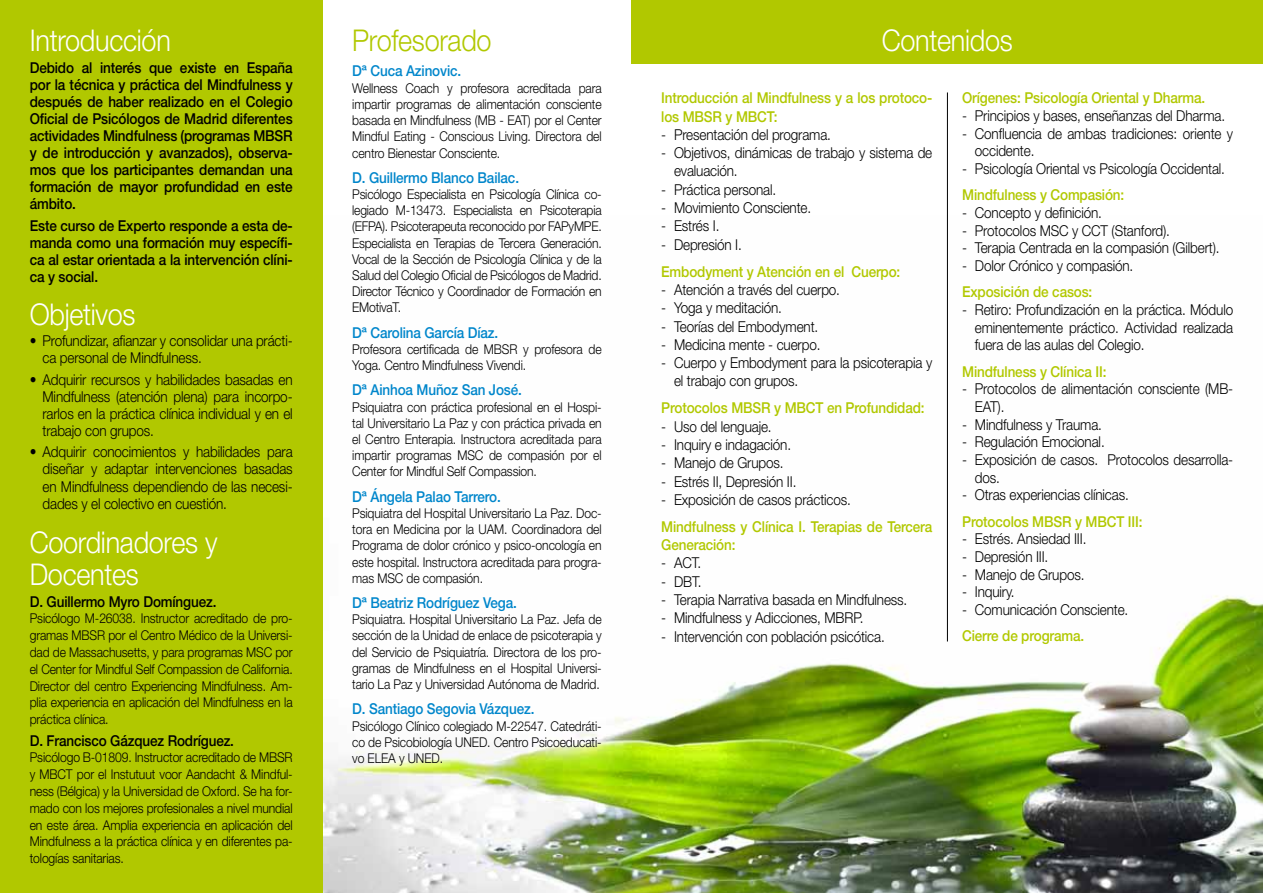
<style>
.page{position:relative;width:1263px;height:893px;background:#fff}
.page>*{position:absolute;margin:0;border:0;box-sizing:border-box;transform-origin:0 0}
.t1{font:300 30px/31.8px "Helvetica Neue LT Pro";letter-spacing:-.01em;color:#fff;scale:.9 1}
.t2{font:300 30px "Helvetica Neue LT Pro";letter-spacing:-.01em;color:#b1c800;scale:.9 1}
.t3{font:300 15px/17.1px "Helvetica Neue LT Pro";letter-spacing:-.01em;color:#000;scale:.9 1}
.t4{font:500 15px/17.1px "Helvetica Neue LT Pro";letter-spacing:-.01em;color:#000;text-align:justify;scale:.9 1}
.t5{font:500 15px/18.3px "Helvetica Neue LT Pro";letter-spacing:-.01em;color:#b1c800;scale:.9 1}
.t6{font:500 15px "Helvetica Neue LT Pro";letter-spacing:-.01em;color:#0086cb;scale:.9 1}
.t7{font:300 13.5px/16.2px "Helvetica Neue LT Pro";letter-spacing:-.01em;color:#000;text-align:justify;scale:.9 1}
</style>
<div class="page">
<div style="left:631px;top:0;width:632px;height:64px;background:#b1c800"></div>
<img style="left:322px;top:216px;width:941px;height:677px">
<div style="left:0;top:0;width:322px;height:893px;background:#b1c800"></div>
<hr style="left:947px;top:92px;width:1px;height:549px;background:#000">
<h1 class="t1" style="left:30px;top:24px;width:158px">Introducción</h1>
<p class="t4" style="left:30px;top:59px;width:294px">Debido al interés que existe en España por la técnica y práctica del Mindfulness y después de haber realizado en el Colegio Oficial de Psicólogos de Madrid diferentes actividades Mindfulness (programas MBSR y de introducción y avanzados), observa&shy;mos que los participantes demandan una formación de mayor profundidad en este ámbito.</p>
<p class="t4" style="left:30px;top:217px;width:294px">Este curso de Experto responde a esta de&shy;manda como una formación muy específi&shy;ca al estar orientada a la intervención clíni&shy;ca y social.</p>
<h1 class="t1" style="left:30px;top:298px;width:119px">Objetivos</h1>
<p class="t3" style="left:43px;top:332px;width:279px;text-indent:-13px">• Profundizar, afianzar y consolidar una prácti&shy;ca personal de Mindfulness.</p>
<p class="t3" style="left:43px;top:370px;width:279px;text-align:justify;text-indent:-13px">• Adquirir recursos y habilidades basadas en Mindfulness (atención plena) para incorpo&shy;rarlos en la práctica clínica individual y en el trabajo con grupos.</p>
<p class="t3" style="left:43px;top:443px;width:279px;text-align:justify;text-indent:-13px">• Adquirir conocimientos y habilidades para diseñar y adaptar intervenciones basadas en Mindfulness dependiendo de las necesi&shy;dades y el colectivo en cuestión.</p>
<h1 class="t1" style="left:30px;top:526px;width:210px">Coordinadores y<br>Docentes</h1>
<p class="t4" style="left:30px;top:592px;width:209px">D. Guillermo Myro Domínguez.</p>
<p class="t7" style="left:30px;top:610px;width:294px;line-height:16.8px">Psicólogo M-26038. Instructor acreditado de pro&shy;gramas MBSR por el Centro Médico de la Universi&shy;dad de Massachusetts, y para programas MSC por el Center for Mindful Self Compassion de California.<br>Director del centro Experiencing Mindfulness. Am&shy;plia experiencia en aplicación del Mindfulness en la práctica clínica.</p>
<p class="t4" style="left:30px;top:731px;width:228px">D. Francisco Gázquez Rodríguez.</p>
<p class="t7" style="left:30px;top:749px;width:294px;line-height:16.8px">Psicólogo B-01809. Instructor acreditado de MBSR y MBCT por el Instutuut voor Aandacht &amp; Mindful&shy;ness (Bélgica) y la Universidad de Oxford. Se ha for&shy;mado con los mejores profesionales a nivel mundial en este área. Amplia experiencia en aplicación del Mindfulness a la práctica clínica y en diferentes pa&shy;tologías sanitarias.</p>
<h1 class="t2" style="left:352px;top:22px;width:156px">Profesorado</h1>
<p class="t6" style="left:352px;top:62px;width:123px">Dª Cuca Azinovic.</p>
<p class="t7" style="left:352px;top:80px;width:279px">Wellness Coach y profesora acreditada para impartir programas de alimentación consciente basada en Mindfulness (MB - EAT) por el Center Mindful Eating - Conscious Living. Directora del centro Bienestar Consciente.</p>
<p class="t6" style="left:352px;top:169px;width:187px">D. Guillermo Blanco Bailac.</p>
<p class="t7" style="left:352px;top:186px;width:279px">Psicólogo Especialista en Psicología Clínica co&shy;legiado M-13473. Especialista en Psicoterapia (EFPA). Psicoterapeuta reconocido por FAPyMPE.<br>Especialista en Terapias de Tercera Generación.<br>Vocal de la Sección de Psicología Clínica y de la Salud del Colegio Oficial de Psicólogos de Madrid.<br>Director Técnico y Coordinador de Formación en EMotivaT.</p>
<p class="t6" style="left:352px;top:323px;width:164px">Dª Carolina García Díaz.</p>
<p class="t7" style="left:352px;top:341px;width:279px">Profesora certificada de MBSR y profesora de<br>Yoga. Centro Mindfulness Vivendi.</p>
<p class="t6" style="left:352px;top:381px;width:190px">Dª Ainhoa Muñoz San José.</p>
<p class="t7" style="left:352px;top:398px;width:279px">Psiquiatra con práctica profesional en el Hospi&shy;tal Universitario La Paz y con práctica privada en el Centro Enterapia. Instructora acreditada para impartir programas MSC de compasión por el Center for Mindful Self Compassion.</p>
<p class="t6" style="left:352px;top:487px;width:167px">Dª Ángela Palao Tarrero.</p>
<p class="t7" style="left:352px;top:505px;width:279px">Psiquiatra del Hospital Universitario La Paz. Doc&shy;tora en Medicina por la UAM. Coordinadora del Programa de dolor crónico y psico-oncología en este hospital. Instructora acreditada para progra&shy;mas MSC de compasión.</p>
<p class="t6" style="left:352px;top:594px;width:184px">Dª Beatriz Rodríguez Vega.</p>
<p class="t7" style="left:352px;top:611px;width:279px">Psiquiatra. Hospital Universitario La Paz. Jefa de sección de la Unidad de enlace de psicoterapia y del Servicio de Psiquiatría. Directora de los pro&shy;gramas de Mindfulness en el Hospital Universi&shy;tario La Paz y Universidad Autónoma de Madrid.</p>
<p class="t6" style="left:352px;top:700px;width:204px">D. Santiago Segovia Vázquez.</p>
<p class="t7" style="left:352px;top:717px;width:279px">Psicólogo Clínico colegiado M-22547. Catedráti&shy;co de Psicobiología UNED. Centro Psicoeducati&shy;vo ELEA y UNED.</p>
<h1 class="t1" style="left:882px;top:24px;width:147px">Contenidos</h1>
<p class="t5" style="left:661px;top:89px;width:303px">Introducción al Mindfulness y a los protoco&shy;los MBSR y MBCT:</p>
<p class="t3" style="left:661px;top:126px;width:190px">- Presentación del programa.</p>
<p class="t3" style="left:674px;top:143px;width:288px;line-height:18.3px;text-indent:-13px">- Objetivos, dinámicas de trabajo y sistema de evaluación.</p>
<p class="t3" style="left:661px;top:181px;width:129px">- Práctica personal.</p>
<p class="t3" style="left:661px;top:199px;width:168px">- Movimiento Consciente.</p>
<p class="t3" style="left:661px;top:217px;width:66px">- Estrés I.</p>
<p class="t3" style="left:661px;top:236px;width:91px">- Depresión I.</p>
<p class="t5" style="left:661px;top:262px;width:267px">Embodyment y Atención en el Cuerpo:</p>
<p class="t3" style="left:661px;top:281px;width:200px">- Atención a través del cuerpo.</p>
<p class="t3" style="left:661px;top:299px;width:136px">- Yoga y meditación.</p>
<p class="t3" style="left:661px;top:317px;width:176px">- Teorías del Embodyment.</p>
<p class="t3" style="left:661px;top:336px;width:178px">- Medicina mente - cuerpo.</p>
<p class="t3" style="left:674px;top:353px;width:289px;line-height:18.3px;text-indent:-13px">- Cuerpo y Embodyment para la psicoterapia y el trabajo con grupos.</p>
<p class="t5" style="left:661px;top:399px;width:294px">Protocolos MBSR y MBCT en Profundidad:</p>
<p class="t3" style="left:661px;top:417px;width:124px">- Uso del lenguaje.</p>
<p class="t3" style="left:661px;top:436px;width:146px">- Inquiry e indagación.</p>
<p class="t3" style="left:661px;top:454px;width:137px">- Manejo de Grupos.</p>
<p class="t3" style="left:661px;top:472px;width:152px">- Estrés II, Depresión II.</p>
<p class="t3" style="left:661px;top:491px;width:212px">- Exposición de casos prácticos.</p>
<p class="t5" style="left:661px;top:517px;width:303px">Mindfulness y Clínica I. Terapias de Tercera<br>Generación:</p>
<p class="t3" style="left:661px;top:554px;width:46px">- ACT.</p>
<p class="t3" style="left:661px;top:572px;width:46px">- DBT.</p>
<p class="t3" style="left:661px;top:591px;width:275px">- Terapia Narrativa basada en Mindfulness.</p>
<p class="t3" style="left:661px;top:609px;width:226px">- Mindfulness y Adicciones, MBRP.</p>
<p class="t3" style="left:661px;top:627px;width:250px">- Intervención con población psicótica.</p>
<p class="t5" style="left:962px;top:89px;width:272px">Orígenes: Psicología Oriental y Dharma.</p>
<p class="t3" style="left:962px;top:107px;width:294px">- Principios y bases, enseñanzas del Dharma.</p>
<p class="t3" style="left:975px;top:124px;width:289px;line-height:17.7px;text-indent:-13px">- Confluencia de ambas tradiciones: oriente y occidente.</p>
<p class="t3" style="left:962px;top:160px;width:294px">- Psicología Oriental vs Psicología Occidental.</p>
<p class="t5" style="left:962px;top:186px;width:182px">Mindfulness y Compasión:</p>
<p class="t3" style="left:962px;top:204px;width:157px">- Concepto y definición.</p>
<p class="t3" style="left:962px;top:221px;width:233px">- Protocolos MSC y CCT (Stanford).</p>
<p class="t3" style="left:962px;top:239px;width:288px">- Terapia Centrada en la compasión (Gilbert).</p>
<p class="t3" style="left:962px;top:257px;width:192px">- Dolor Crónico y compasión.</p>
<p class="t5" style="left:962px;top:283px;width:146px">Exposición de casos:</p>
<p class="t3" style="left:975px;top:300px;width:289px;line-height:17.7px;text-align:justify;text-indent:-13px">- Retiro: Profundización en la práctica. Módulo eminentemente práctico. Actividad realizada fuera de las aulas del Colegio.</p>
<p class="t5" style="left:962px;top:362px;width:162px">Mindfulness y Clínica II:</p>
<p class="t3" style="left:975px;top:380px;width:288px;line-height:17.7px;text-indent:-13px">- Protocolos de alimentación consciente (MB-<br>EAT).</p>
<p class="t3" style="left:962px;top:415px;width:157px">- Mindfulness y Trauma.</p>
<p class="t3" style="left:962px;top:433px;width:160px">- Regulación Emocional.</p>
<p class="t3" style="left:975px;top:451px;width:289px;line-height:17.7px;text-indent:-13px">- Exposición de casos. Protocolos desarrolla&shy;dos.</p>
<p class="t3" style="left:962px;top:486px;width:187px">- Otras experiencias clínicas.</p>
<p class="t5" style="left:962px;top:512px;width:202px">Protocolos MBSR y MBCT III:</p>
<p class="t3" style="left:962px;top:530px;width:140px">- Estrés. Ansiedad III.</p>
<p class="t3" style="left:962px;top:548px;width:97px">- Depresión III.</p>
<p class="t3" style="left:962px;top:566px;width:137px">- Manejo de Grupos.</p>
<p class="t3" style="left:962px;top:583px;width:60px">- Inquiry.</p>
<p class="t3" style="left:962px;top:601px;width:186px">- Comunicación Consciente.</p>
<p class="t5" style="left:962px;top:627px;width:137px">Cierre de programa.</p>
</div>
